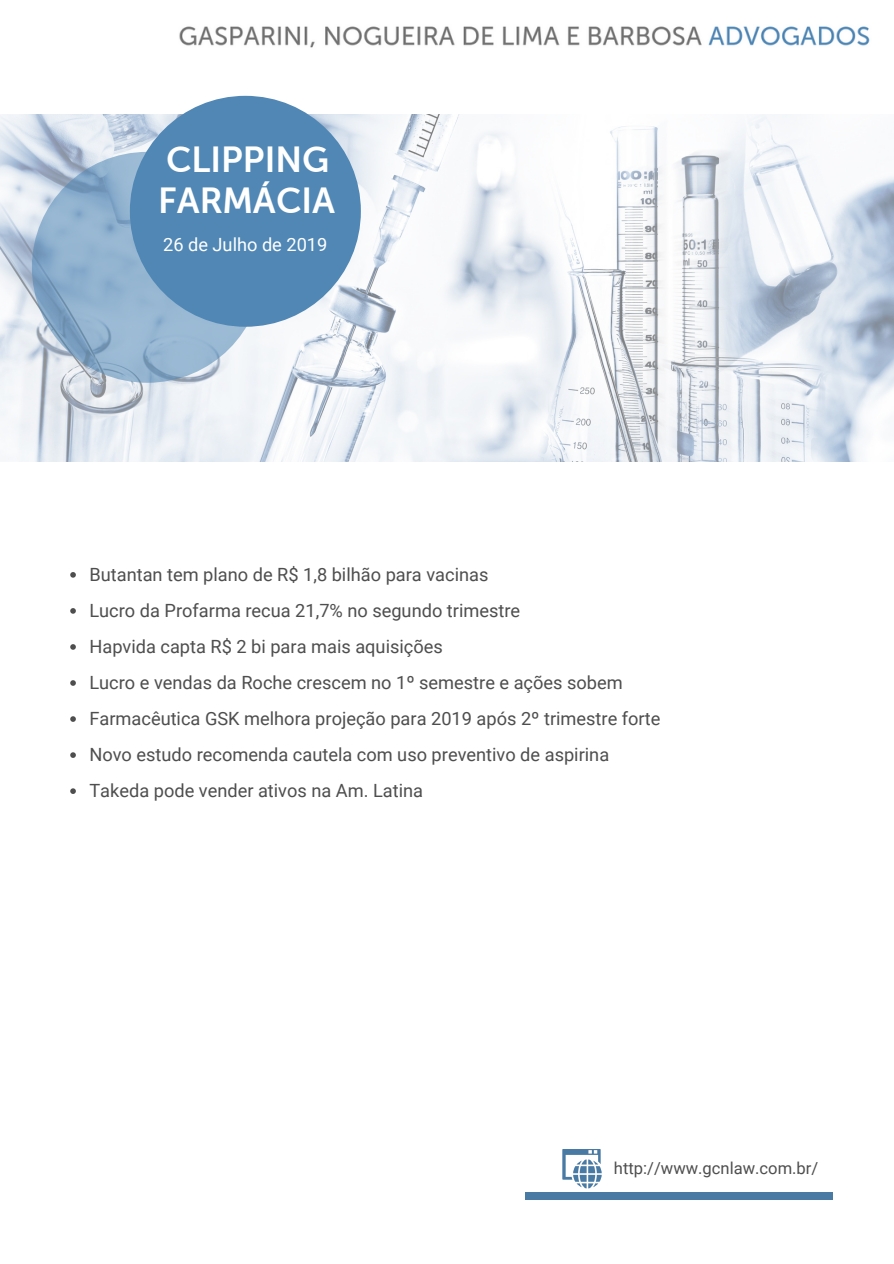
<style>
.page{position:relative;width:894px;height:1264px;background:#fff}
.page>*{position:absolute;margin:0;border:0;box-sizing:border-box;transform-origin:0 0}
.t1{font:34.8px "Museo Sans Cyrl 700";color:#fff}
.t2{font:18.15px/36px "Roboto";color:#4e4e4e}
.t3{font:18.15px "Roboto";color:#fff}
.t4{font:16.5px "Roboto";color:#4e4e4e}
</style>
<div class="page">
<img style="left:0;top:114px;width:893px;height:347px">
<svg style="left:32px;top:152px;width:231px;height:231px;background:#8fb0cd"></svg>
<div style="left:130px;top:96px;width:231px;height:231px;background:#5087b5;border-radius:50%"></div>
<div style="left:525px;top:1191px;width:307px;height:8px;background:#487aa3"></div>
<svg style="left:562px;top:1149px;width:39px;height:39px"></svg>
<svg style="left:70px;top:572px;width:6px;height:5px"></svg>
<svg style="left:70px;top:608px;width:6px;height:5px"></svg>
<svg style="left:70px;top:644px;width:6px;height:5px"></svg>
<svg style="left:70px;top:680px;width:6px;height:5px"></svg>
<svg style="left:70px;top:716px;width:6px;height:6px"></svg>
<svg style="left:70px;top:752px;width:6px;height:6px"></svg>
<svg style="left:70px;top:788px;width:6px;height:6px"></svg>
<img style="left:179px;top:26px;width:691px;height:22px">
<h1 class="t1" style="left:166px;top:140px;width:165px">CLIPPING</h1>
<h1 class="t1" style="left:158px;top:181px;width:178px">FARMÁCIA</h1>
<p class="t3" style="left:163px;top:234px;width:166px">26 de Julho de 2019</p>
<p class="t2" style="left:89px;top:557px;width:572px">Butantan tem plano de R$ 1,8 bilhão para vacinas<br>Lucro da Profarma recua 21,7% no segundo trimestre<br>Hapvida capta R$ 2 bi para mais aquisições<br>Lucro e vendas da Roche crescem no 1º semestre e ações sobem Farmacêutica GSK melhora projeção para 2019 após 2º trimestre forte Novo estudo recomenda cautela com uso preventivo de aspirina Takeda pode vender ativos na Am. Latina</p>
<p class="t4" style="left:613px;top:1158px;width:206px">http://www.gcnlaw.com.br/</p>
</div>
